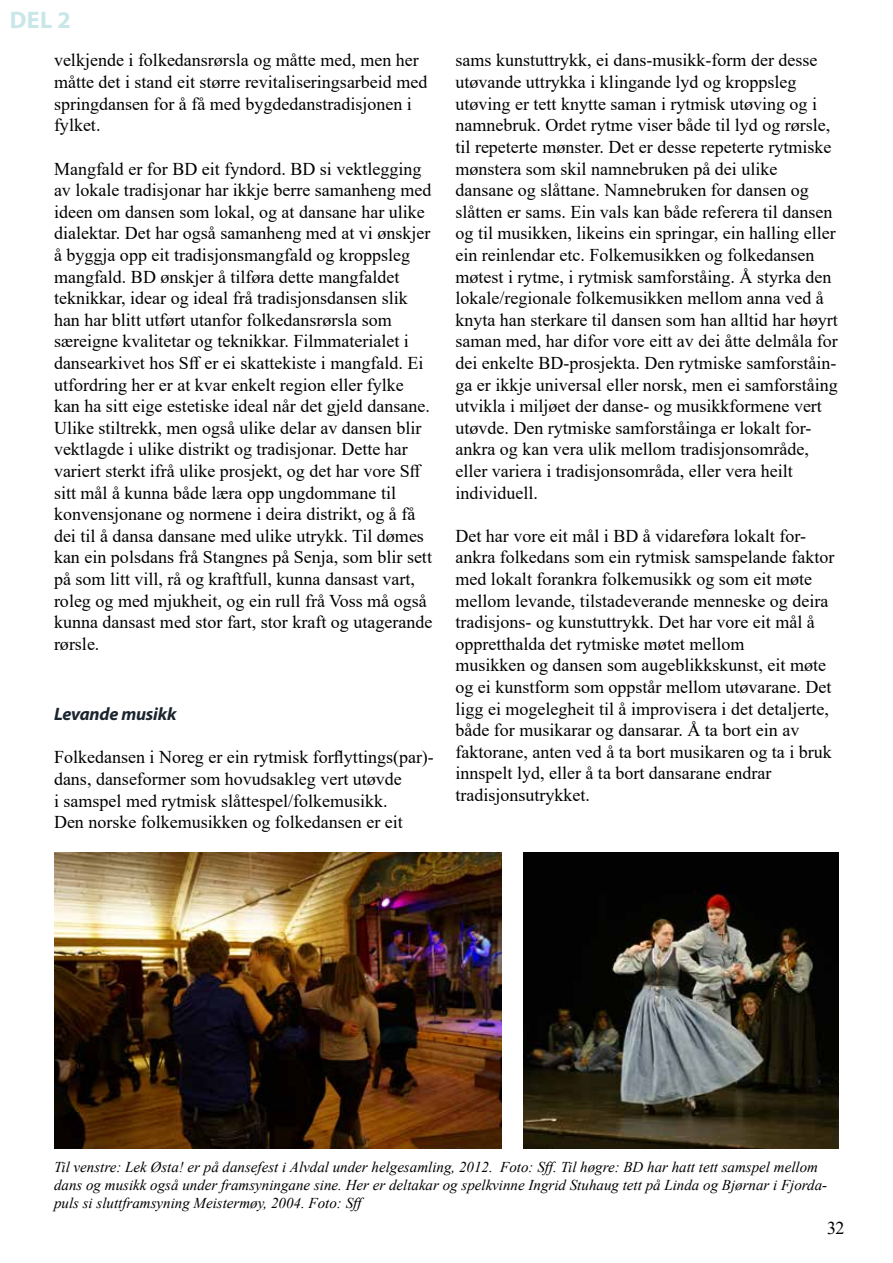
<style>
.page{position:relative;width:893px;height:1263px;background:#fff}
.page>*{position:absolute;margin:0;border:0;box-sizing:border-box;transform-origin:0 0}
.t1{font:700 24px "Myriad Pro";color:#c9e6e8}
.t2{font:18px/21.6px "Times New Roman";color:#000}
.t3{font:italic 700 18px "Myriad Pro";letter-spacing:-.01em;color:#1b2530}
.t4{font:italic 15px/18px "Times New Roman";color:#000}
</style>
<div class="page">
<img style="left:54px;top:853px;width:448px;height:295px">
<img style="left:523px;top:853px;width:316px;height:295px">
<h1 class="t1" style="left:10px;top:4px;width:63px">DEL 2</h1>
<p class="t2" style="left:54px;top:49px;width:375px">velkjende i folkedansrørsla og måtte med, men her måtte det i stand eit større revitaliseringsarbeid med springdansen for å få med bygdedanstradisjonen i fylket.</p>
<p class="t2" style="left:54px;top:157px;width:380px">Mangfald er for BD eit fyndord. BD si vektlegging av lokale tradisjonar har ikkje berre samanheng med ideen om dansen som lokal, og at dansane har ulike dialektar. Det har også samanheng med at vi ønskjer å byggja opp eit tradisjonsmangfald og kroppsleg mangfald. BD ønskjer å tilføra dette mangfaldet teknikkar, idear og ideal frå tradisjonsdansen slik han har blitt utført utanfor folkedansrørsla som særeigne kvalitetar og teknikkar. Filmmaterialet i dansearkivet hos Sff er ei skattekiste i mangfald. Ei utfordring her er at kvar enkelt region eller fylke kan ha sitt eige estetiske ideal når det gjeld dansane.<br>Ulike stiltrekk, men også ulike delar av dansen blir vektlagde i ulike distrikt og tradisjonar. Dette har variert sterkt ifrå ulike prosjekt, og det har vore Sff sitt mål å kunna både læra opp ungdommane til konvensjonane og normene i deira distrikt, og å få dei til å dansa dansane med ulike utrykk. Til dømes kan ein polsdans frå Stangnes på Senja, som blir sett på som litt vill, rå og kraftfull, kunna dansast vart, roleg og med mjukheit, og ein rull frå Voss må også kunna dansast med stor fart, stor kraft og utagerande rørsle.</p>
<p class="t3" style="left:54px;top:702px;width:124px">Levande musikk</p>
<p class="t2" style="left:54px;top:746px;width:381px">Folkedansen i Noreg er ein rytmisk forflyttings(par)- dans, danseformer som hovudsakleg vert utøvde<br>i samspel med rytmisk slåttespel/folkemusikk.<br>Den norske folkemusikken og folkedansen er eit</p>
<p class="t2" style="left:455px;top:49px;width:384px">sams kunstuttrykk, ei dans-musikk-form der desse utøvande uttrykka i klingande lyd og kroppsleg utøving er tett knytte saman i rytmisk utøving og i namnebruk. Ordet rytme viser både til lyd og rørsle, til repeterte mønster. Det er desse repeterte rytmiske mønstera som skil namnebruken på dei ulike dansane og slåttane. Namnebruken for dansen og slåtten er sams. Ein vals kan både referera til dansen og til musikken, likeins ein springar, ein halling eller ein reinlendar etc. Folkemusikken og folkedansen møtest i rytme, i rytmisk samforståing. Å styrka den lokale/regionale folkemusikken mellom anna ved å knyta han sterkare til dansen som han alltid har høyrt saman med, har difor vore eitt av dei åtte delmåla for dei enkelte BD-prosjekta. Den rytmiske samforståin&shy;ga er ikkje universal eller norsk, men ei samforståing utvikla i miljøet der danse- og musikkformene vert utøvde. Den rytmiske samforståinga er lokalt for&shy;ankra og kan vera ulik mellom tradisjonsområde, eller variera i tradisjonsområda, eller vera heilt individuell.</p>
<p class="t2" style="left:455px;top:524px;width:380px">Det har vore eit mål i BD å vidareføra lokalt for&shy;ankra folkedans som ein rytmisk samspelande faktor med lokalt forankra folkemusikk og som eit møte mellom levande, tilstadeverande menneske og deira tradisjons- og kunstuttrykk. Det har vore eit mål å oppretthalda det rytmiske møtet mellom<br>musikken og dansen som augeblikkskunst, eit møte og ei kunstform som oppstår mellom utøvarane. Det ligg ei mogelegheit til å improvisera i det detaljerte, både for musikarar og dansarar. Å ta bort ein av faktorane, anten ved å ta bort musikaren og ta i bruk innspelt lyd, eller å ta bort dansarane endrar tradisjonsutrykket.</p>
<p class="t4" style="left:54px;top:1158px;width:775px">Til venstre: Lek Østa! er på dansefest i Alvdal under helgesamling, 2012. Foto: Sff. Til høgre: BD har hatt tett samspel mellom dans og musikk også under framsyningane sine. Her er deltakar og spelkvinne Ingrid Stuhaug tett på Linda og Bjørnar i Fjorda&shy;puls si sluttframsyning Meistermøy, 2004. Foto: Sff</p>
<p class="t2" style="left:827px;top:1216px;width:19px">32</p>
</div>
